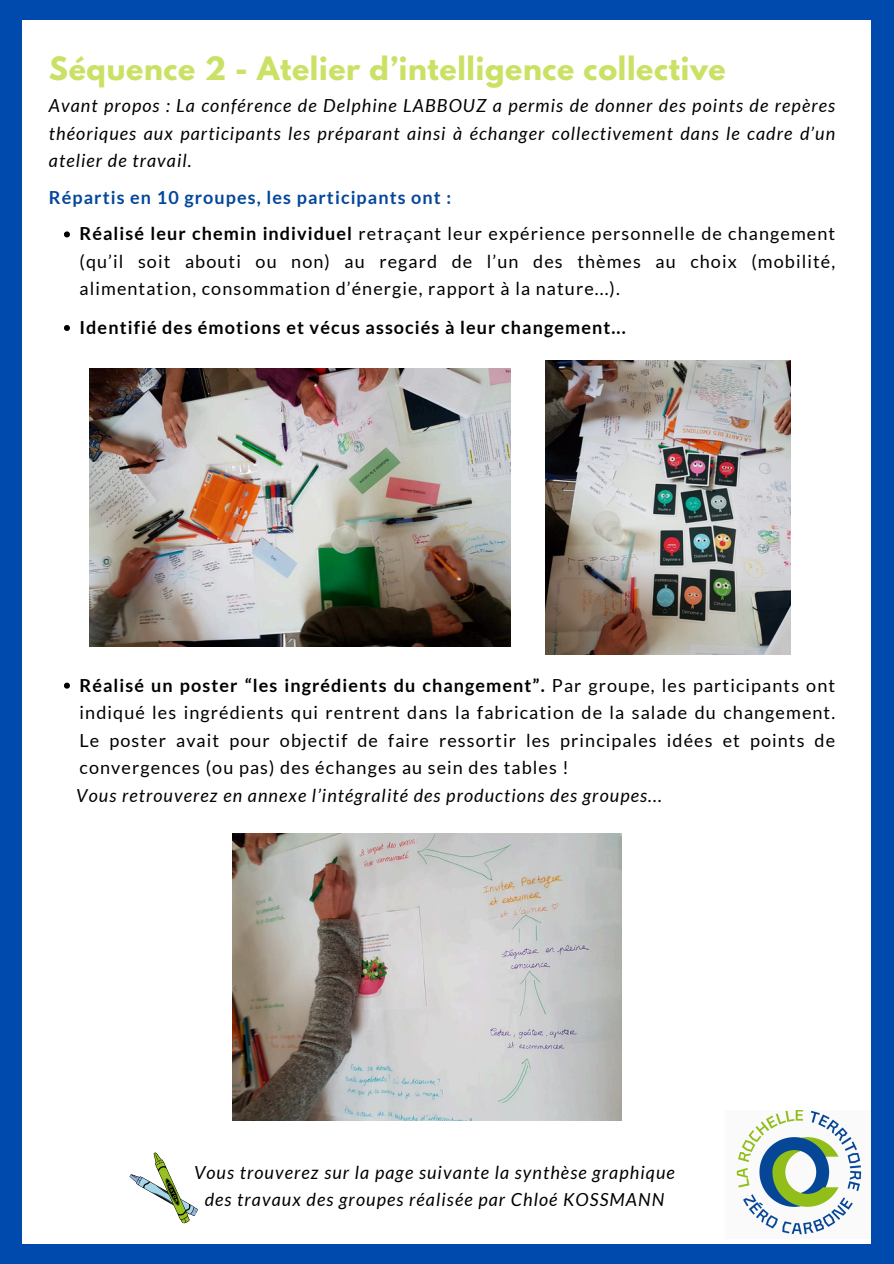
<style>
.page{position:relative;width:894px;height:1264px;background:#fff}
.page>*{position:absolute;margin:0;border:0;box-sizing:border-box;transform-origin:0 0}
.t1{font:700 28.5px "League Spartan";letter-spacing:.025em;color:#c9e265}
.t2{font:18px/27.5px "Lato";letter-spacing:.06em;color:#000;text-align:justify}
.t3{font:italic 18px/27.5px "Lato";letter-spacing:.06em;color:#000;text-align:justify}
.t4{font:700 18px "Lato";letter-spacing:.06em;color:#000}
.t5{font:700 18px "Lato";letter-spacing:.06em;color:#04479a}
.s1{font-weight:700}
</style>
<div class="page">
<div style="left:0;top:0;width:893px;height:1263px;background:#004aad"></div>
<div style="left:23px;top:20px;width:847px;height:1223px;background:#fff"></div>
<svg style="left:64px;top:231px;width:6px;height:6px"></svg>
<svg style="left:64px;top:325px;width:6px;height:6px"></svg>
<svg style="left:64px;top:682px;width:6px;height:6px"></svg>
<img style="left:736px;top:1110px;width:126px;height:125px">
<img style="left:545px;top:360px;width:244px;height:295px">
<img style="left:89px;top:369px;width:421px;height:277px">
<img style="left:232px;top:833px;width:389px;height:287px">
<svg style="left:129px;top:1152px;width:69px;height:72px"></svg>
<p class="t1" style="left:49px;top:54px;width:678px">Séquence 2 - Atelier d’intelligence collective</p>
<p class="t3" style="left:49px;top:92px;width:787px">Avant propos : La conférence de Delphine LABBOUZ a permis de donner des points de repères théoriques aux participants les préparant ainsi à échanger collectivement dans le cadre d’un atelier de travail.</p>
<h1 class="t5" style="left:49px;top:186px;width:404px">Répartis en 10 groupes, les participants ont :</h1>
<p class="t2" style="left:79px;top:220px;width:757px"><span class="s1">Réalisé leur chemin individuel</span> retraçant leur expérience personnelle de changement (qu’il soit abouti ou non) au regard de l’un des thèmes au choix (mobilité, alimentation, consommation d’énergie, rapport à la nature...).</p>
<h2 class="t4" style="left:79px;top:316px;width:547px">Identifié des émotions et vécus associés à leur changement...</h2>
<p class="t2" style="left:79px;top:671px;width:757px"><span class="s1">Réalisé un poster “les ingrédients du changement”.</span> Par groupe, les participants ont indiqué les ingrédients qui rentrent dans la fabrication de la salade du changement.<br>Le poster avait pour objectif de faire ressortir les principales idées et points de convergences (ou pas) des échanges au sein des tables !</p>
<p class="t3" style="left:76px;top:781px;width:587px">Vous retrouverez en annexe l’intégralité des productions des groupes...</p>
<p class="t3" style="left:194px;top:1158px;width:482px;line-height:27px;text-align:center">Vous trouverez sur la page suivante la synthèse graphique des travaux des groupes réalisée par Chloé KOSSMANN</p>
</div>
